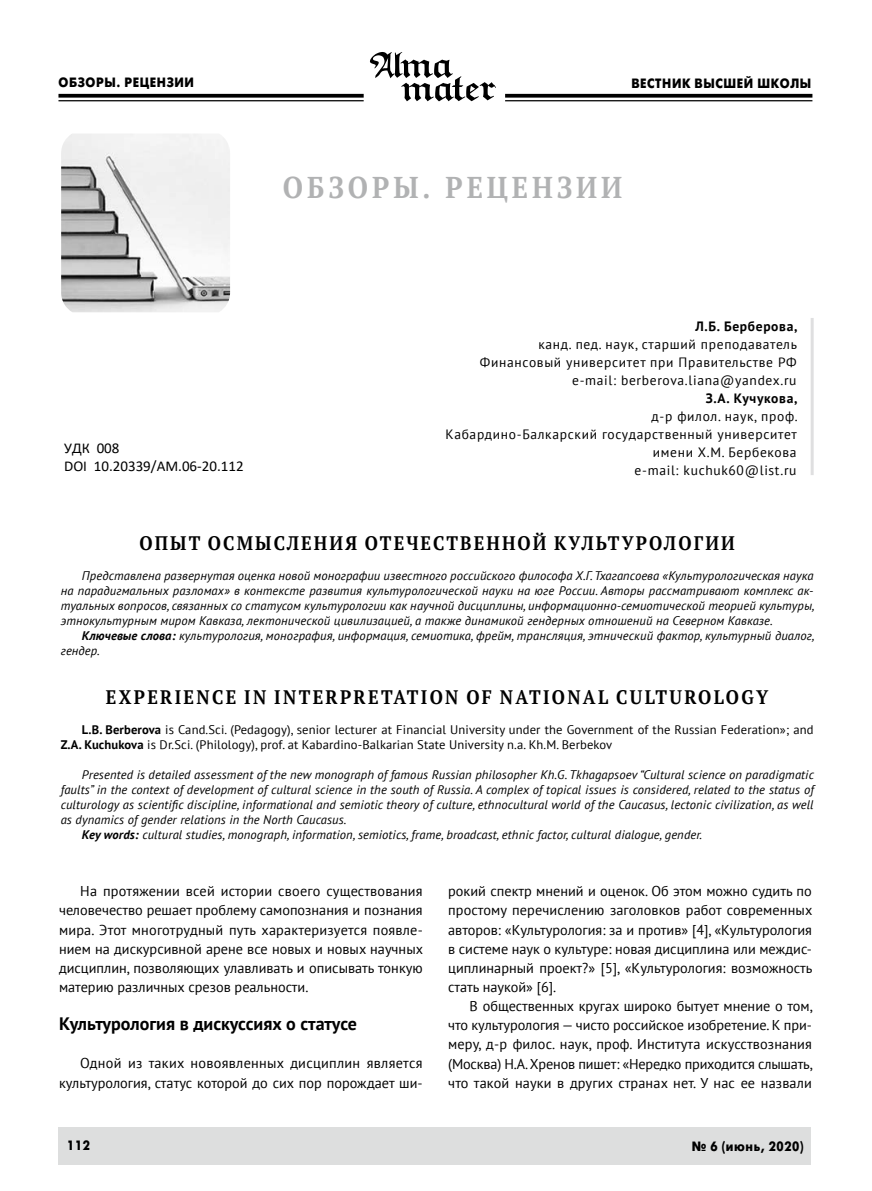
<style>
.page{position:relative;width:872px;height:1191px;background:#fff}
.page>*{position:absolute;margin:0;border:0;box-sizing:border-box;transform-origin:0 0}
.t1{font:700 30px "PT Serif";letter-spacing:.145em;color:#b1b2b3;scale:.9 1}
.t2{font:700 19.5px "PT Serif";letter-spacing:.12em;color:#000;scale:.9 1}
.t3{font:700 18px "PT Sans";color:#000}
.t4{font:15px/18px "Calibri";color:#000}
.t5{font:14.25px/19.2px "PT Sans";color:#000;text-align:justify}
.t6{font:13.5px/18px "PT Sans";letter-spacing:.05em;color:#000;text-align:right}
.t7{font:13.5px "Futuris XC";letter-spacing:.05em;color:#000;scale:.9 1}
.t8{font:700 13.5px "PT Sans";letter-spacing:.05em;color:#000}
.t9{font:italic 12.45px/15px "PT Sans";letter-spacing:.01em;color:#000;text-align:justify}
.t10{font:12.45px/15px "PT Sans";letter-spacing:.01em;color:#000}
.s1{font-weight:700}
</style>
<div class="page">
<div style="left:58px;top:1127px;width:753px;height:37px;background:#dddede"></div>
<svg style="left:58px;top:94px;width:306px;height:4px"></svg>
<hr style="left:58px;top:100px;width:306px;height:1px;background:#000">
<svg style="left:505px;top:94px;width:307px;height:4px"></svg>
<hr style="left:505px;top:100px;width:307px;height:1px;background:#000">
<svg style="left:370px;top:52px;width:126px;height:49px"></svg>
<img style="left:61px;top:134px;width:169px;height:178px">
<hr style="left:810px;top:318px;width:3px;height:157px;background:#dfdfe0">
<p class="t7" style="left:58px;top:75px;width:152px">ОБЗОРЫ. РЕЦЕНЗИИ</p>
<p class="t7" style="left:631px;top:76px;width:201px">ВЕСТНИК ВЫСШЕЙ ШКОЛЫ</p>
<h1 class="t1" style="left:283px;top:168px;width:378px">ОБЗОРЫ. РЕЦЕНЗИИ</h1>
<p class="t4" style="left:64px;top:439px;width:181px">УДК 008<br>DOI 10.20339/AM.06-20.112</p>
<p class="t8" style="left:695px;top:317px;width:104px">Л.Б. Берберова,</p>
<p class="t6" style="left:480px;top:335px;width:318px">канд. пед. наук, старший преподаватель<br>Финансовый университет при Правительстве РФ e-mail: berberova.liana@yandex.ru</p>
<p class="t8" style="left:705px;top:389px;width:93px">З.А. Кучукова,</p>
<p class="t6" style="left:445px;top:406px;width:354px">д-р филол. наук, проф.<br>Кабардино-Балкарский государственный университет имени Х.М. Бербекова<br>e-mail: kuchuk60@list.ru</p>
<h2 class="t2" style="left:139px;top:531px;width:663px">ОПЫТ ОСМЫСЛЕНИЯ ОТЕЧЕСТВЕННОЙ КУЛЬТУРОЛОГИИ</h2>
<p class="t9" style="left:61px;top:568px;width:755px;text-indent:21px">Представлена развернутая оценка новой монографии известного российского философа Х.Г. Тхагапсоева «Культурологическая наука на парадигмальных разломах» в контексте развития культурологической науки на юге России. Авторы рассматривают комплекс ак&shy;туальных вопросов, связанных со статусом культурологии как научной дисциплины, информационно-семиотической теорией культуры, этнокультурным миром Кавказа, лектонической цивилизацией, а также динамикой гендерных отношений на Северном Кавказе.</p>
<p class="t9" style="left:61px;top:628px;width:755px;text-indent:21px"><span class="s1">Ключевые слова:</span> культурология, монография, информация, семиотика, фрейм, трансляция, этнический фактор, культурный диалог, гендер.</p>
<h2 class="t2" style="left:106px;top:684px;width:737px">EXPERIENCE IN INTERPRETATION OF NATIONAL CULTUROLOGY</h2>
<p class="t10" style="left:61px;top:721px;width:754px;text-indent:21px"><span class="s1">L.B. Berberova</span> is Cand.Sci. (Pedagogy), senior lecturer at Financial University under the Government of the Russian Federation»; and<br><span class="s1">Z.A. Kuchukova</span> is Dr.Sci. (Philology), prof. at Kabardino-Balkarian State University n.a. Kh.M. Berbekov</p>
<p class="t9" style="left:82px;top:766px;width:733px">Presented is detailed assessment of the new monograph of famous Russian philosopher Kh.G. Tkhagapsoev “Cultural science on paradigmatic</p>
<p class="t9" style="left:61px;top:781px;width:754px">faults” in the context of development of cultural science in the south of Russia. A complex of topical issues is considered, related to the status of</p>
<p class="t9" style="left:61px;top:796px;width:754px">culturology as scientific discipline, informational and semiotic theory of culture, ethnocultural world of the Caucasus, lectonic civilization, as well</p>
<p class="t9" style="left:61px;top:811px;width:287px">as dynamics of gender relations in the North Caucasus.</p>
<p class="t9" style="left:82px;top:826px;width:622px"><span class="s1">Key words:</span> cultural studies, monograph, information, semiotics, frame, broadcast, ethnic factor, cultural dialogue, gender.</p>
<p class="t5" style="left:59px;top:881px;width:365px;text-indent:21px">На протяжении всей истории своего существования человечество решает проблему самопознания и познания мира. Этот многотрудный путь характеризуется появле&shy;нием на дискурсивной арене все новых и новых научных дисциплин, позволяющих улавливать и описывать тонкую материю различных срезов реальности.</p>
<h3 class="t3" style="left:59px;top:1012px;width:299px">Культурология в дискуссиях о статусе</h3>
<p class="t5" style="left:59px;top:1053px;width:365px;text-align:right">Одной из таких новоявленных дисциплин является культурология, статус которой до сих пор порождает ши-</p>
<p class="t5" style="left:448px;top:881px;width:366px">рокий спектр мнений и оценок. Об этом можно судить по простому перечислению заголовков работ современных авторов: «Культурология: за и против» [4], «Культурология в системе наук о культуре: новая дисциплина или междис&shy;циплинарный проект?» [5], «Культурология: возможность стать наукой» [6].</p>
<p class="t5" style="left:448px;top:996px;width:366px;text-indent:21px">В общественных кругах широко бытует мнение о том, что культурология — чисто российское изобретение. К при&shy;меру, д-р филос. наук, проф. Института искусствознания (Москва) Н.А. Хренов пишет: «Нередко приходится слышать, что такой науки в других странах нет. У нас ее назвали</p>
<p class="t7" style="left:67px;top:1138px;width:27px">112</p>
<p class="t7" style="left:692px;top:1138px;width:126px">№ 6 (июнь, 2020)</p>
</div>
